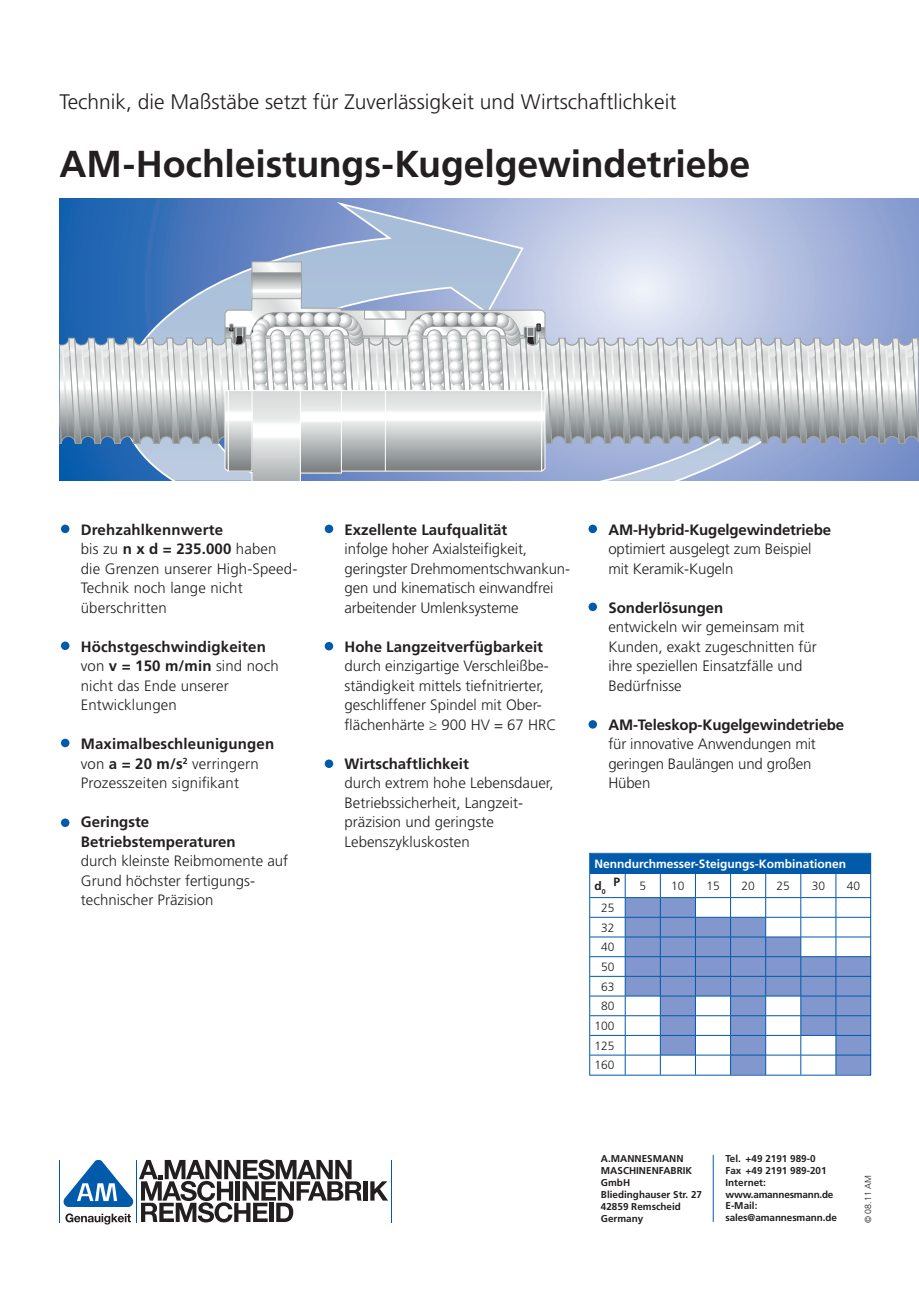
<style>
.page{position:relative;width:919px;height:1289px;background:#fff}
.page>*{position:absolute;margin:0;border:0;box-sizing:border-box;transform-origin:0 0}
.t1{font:700 37.5px "Frutiger LT Std";letter-spacing:-.005em;color:#231f20}
.t2{font:300 21px "Frutiger LT";color:#231f20}
.t3{font:300 15px/19.5px "Frutiger LT Std";color:#231f20}
.t4{font:700 15px/19.5px "Frutiger LT Std";color:#231f20}
.t5{font:700 12px/21.9px "Frutiger LT Std";color:#fff}
.t6{font:300 12px/19.6px "Frutiger LT Std";color:#231f20;text-align:center}
.t7{font:700 12px "Frutiger LT Std";color:#231f20}
.t8{font:700 9.9px/11.9px "Frutiger LT Std";color:#231f20}
.t9{font:300 8.85px "Frutiger";color:#231f20}
.s1{font-weight:700}
.s2{color:#231f20}
</style>
<div class="page">
<div style="left:588px;top:524px;width:9px;height:9px;background:#015aaa;border-radius:50%"></div>
<div style="left:588px;top:602px;width:9px;height:9px;background:#015aaa;border-radius:50%"></div>
<div style="left:588px;top:720px;width:9px;height:8px;background:#015aaa;border-radius:50%"></div>
<svg style="left:61px;top:199px;width:857px;height:62px;background:#97a9d5"></svg>
<hr style="left:60px;top:199px;width:1px;height:281px;background:#0080c2">
<hr style="left:918px;top:199px;width:1px;height:281px;background:#0080c2">
<svg style="left:60px;top:200px;width:731px;height:61px;background:#8ea8d3"></svg>
<svg style="left:60px;top:261px;width:858px;height:219px;background:#b6c2d3"></svg>
<div style="left:527px;top:327px;width:7px;height:9px;background:#7f8282"></div>
<div style="left:527px;top:327px;width:7px;height:9px;border:1px solid #e8e9e9"></div>
<svg style="left:254px;top:274px;width:46px;height:23px"></svg>
<div style="left:252px;top:272px;width:50px;height:27px;border:1px solid #a0a5a6"></div>
<hr style="left:136px;top:1159px;width:1px;height:63px;background:#015aaa">
<hr style="left:60px;top:1159px;width:1px;height:63px;background:#015aaa">
<svg style="left:65px;top:1213px;width:66px;height:11px"></svg>
<svg style="left:64px;top:1159px;width:69px;height:47px"></svg>
<div style="left:363px;top:1181px;width:5px;height:19px;background:#231f20"></div>
<svg style="left:370px;top:1181px;width:18px;height:19px"></svg>
<svg style="left:139px;top:1159px;width:223px;height:63px"></svg>
<hr style="left:391px;top:1159px;width:1px;height:63px;background:#015aaa">
<div style="left:61px;top:524px;width:8px;height:9px;background:#015aaa;border-radius:50%"></div>
<div style="left:61px;top:641px;width:8px;height:9px;background:#015aaa;border-radius:50%"></div>
<div style="left:61px;top:738px;width:8px;height:9px;background:#015aaa;border-radius:50%"></div>
<div style="left:61px;top:818px;width:8px;height:9px;background:#015aaa;border-radius:50%"></div>
<div style="left:325px;top:524px;width:8px;height:9px;background:#015aaa;border-radius:50%"></div>
<div style="left:325px;top:642px;width:8px;height:8px;background:#015aaa;border-radius:50%"></div>
<div style="left:325px;top:759px;width:8px;height:9px;background:#015aaa;border-radius:50%"></div>
<hr style="left:712px;top:1154px;width:1px;height:67px;background:#015aaa">
<div style="left:590px;top:853px;width:281px;height:20px;background:#015aaa"></div>
<hr style="left:590px;top:873px;width:35px;height:1px;background:#015aaa">
<hr style="left:590px;top:897px;width:35px;height:1px;background:#015aaa">
<hr style="left:590px;top:917px;width:35px;height:1px;background:#015aaa">
<hr style="left:590px;top:936px;width:35px;height:1px;background:#015aaa">
<hr style="left:590px;top:956px;width:35px;height:1px;background:#015aaa">
<hr style="left:590px;top:976px;width:35px;height:1px;background:#015aaa">
<hr style="left:590px;top:995px;width:35px;height:1px;background:#015aaa">
<hr style="left:590px;top:1015px;width:35px;height:1px;background:#015aaa">
<hr style="left:590px;top:1035px;width:35px;height:1px;background:#015aaa">
<hr style="left:590px;top:1054px;width:35px;height:1px;background:#015aaa">
<svg style="left:625px;top:873px;width:244px;height:200px"></svg>
<div style="left:589px;top:853px;width:282px;height:222px;border:1px solid #015aaa"></div>
<h2 class="t2" style="left:60px;top:90px;width:618px">Technik, die Maßstäbe setzt für Zuverlässigkeit und Wirtschaftlichkeit</h2>
<h1 class="t1" style="left:60px;top:142px;width:692px">AM-Hochleistungs-Kugelgewindetriebe</h1>
<p class="t3" style="left:81px;top:520px;width:218px"><span class="s1">Drehzahlkennwerte<br></span>bis zu <span class="s1">n x d = 235.000</span> haben die Grenzen unserer High-Speed-<br>Technik noch lange nicht überschritten</p>
<p class="t3" style="left:81px;top:637px;width:199px"><span class="s1">Höchstgeschwindigkeiten </span>von <span class="s1">v = 150 m/min</span> sind noch nicht das Ende unserer<br>Entwicklungen</p>
<p class="t3" style="left:81px;top:734px;width:195px"><span class="s1">Maximalbeschleunigungen </span>von <span class="s1">a = 20 m/s</span><sup>2</sup> verringern<br>Prozesszeiten signifikant</p>
<p class="t4" style="left:81px;top:812px;width:156px">Geringste<br>Betriebstemperaturen</p>
<p class="t3" style="left:81px;top:851px;width:209px">durch kleinste Reibmomente auf<br>Grund höchster fertigungs&shy;technischer Präzision</p>
<p class="t4" style="left:344px;top:519px;width:164px">Exzellente Laufqualität</p>
<p class="t3" style="left:344px;top:539px;width:227px">infolge hoher Axialsteifigkeit, geringster Drehmomentschwankun&shy;gen und kinematisch einwandfrei arbeitender Umlenksysteme</p>
<p class="t4" style="left:344px;top:636px;width:200px">Hohe Langzeitverfügbarkeit</p>
<p class="t3" style="left:344px;top:656px;width:213px">durch einzigartige Verschleißbe&shy;ständigkeit mittels tiefnitrierter, geschliffener Spindel mit Ober&shy;flächenhärte ≥ 900 HV = 67 HRC</p>
<p class="t4" style="left:344px;top:753px;width:126px">Wirtschaftlichkeit</p>
<p class="t3" style="left:344px;top:773px;width:210px">durch extrem hohe Lebensdauer,<br>Betriebssicherheit, Langzeit&shy;präzision und geringste<br>Lebenszykluskosten</p>
<p class="t4" style="left:608px;top:519px;width:224px">AM-Hybrid-Kugelgewindetriebe</p>
<p class="t3" style="left:608px;top:539px;width:204px">optimiert ausgelegt zum Beispiel mit Keramik-Kugeln</p>
<p class="t4" style="left:608px;top:597px;width:117px">Sonderlösungen</p>
<p class="t3" style="left:608px;top:617px;width:210px">entwickeln wir gemeinsam mit<br>Kunden, exakt zugeschnitten für ihre speziellen Einsatzfälle und<br>Bedürfnisse</p>
<p class="t4" style="left:608px;top:714px;width:237px">AM-Teleskop-Kugelgewindetriebe</p>
<p class="t3" style="left:608px;top:734px;width:209px">für innovative Anwendungen mit geringen Baulängen und großen<br>Hüben</p>
<p class="t5" style="left:594px;top:853px;width:253px">Nenndurchmesser-Steigungs-Kombinationen <span class="s2">d</span><sub>0</sub></p>
<p class="t7" style="left:613px;top:874px;width:8px">P</p>
<p class="t6" style="left:639px;top:876px;width:8px">5</p>
<p class="t6" style="left:671px;top:876px;width:15px">10</p>
<p class="t6" style="left:706px;top:876px;width:15px">15</p>
<p class="t6" style="left:741px;top:876px;width:15px">20</p>
<p class="t6" style="left:776px;top:876px;width:15px">25</p>
<p class="t6" style="left:811px;top:876px;width:15px">30</p>
<p class="t6" style="left:846px;top:876px;width:15px">40</p>
<p class="t6" style="left:594px;top:898px;width:22px">25<br>32<br>40<br>50<br>63<br>80<br>100<br>125<br>160</p>
<p class="t8" style="left:601px;top:1153px;width:103px">A.MANNESMANN<br>MASCHINENFABRIK<br>GmbH<br>Bliedinghauser Str. 27<br>42859 Remscheid<br>Germany</p>
<p class="t8" style="left:725px;top:1152px;width:113px">Tel. +49 2191 989-0<br>Fax +49 2191 989-201<br>Internet: www.amannesmann.de<br>E-Mail: sales@amannesmann.de</p>
<p class="t9" style="left:862px;top:1223px;width:49px;rotate:-90deg">© 08.11 AM</p>
</div>
